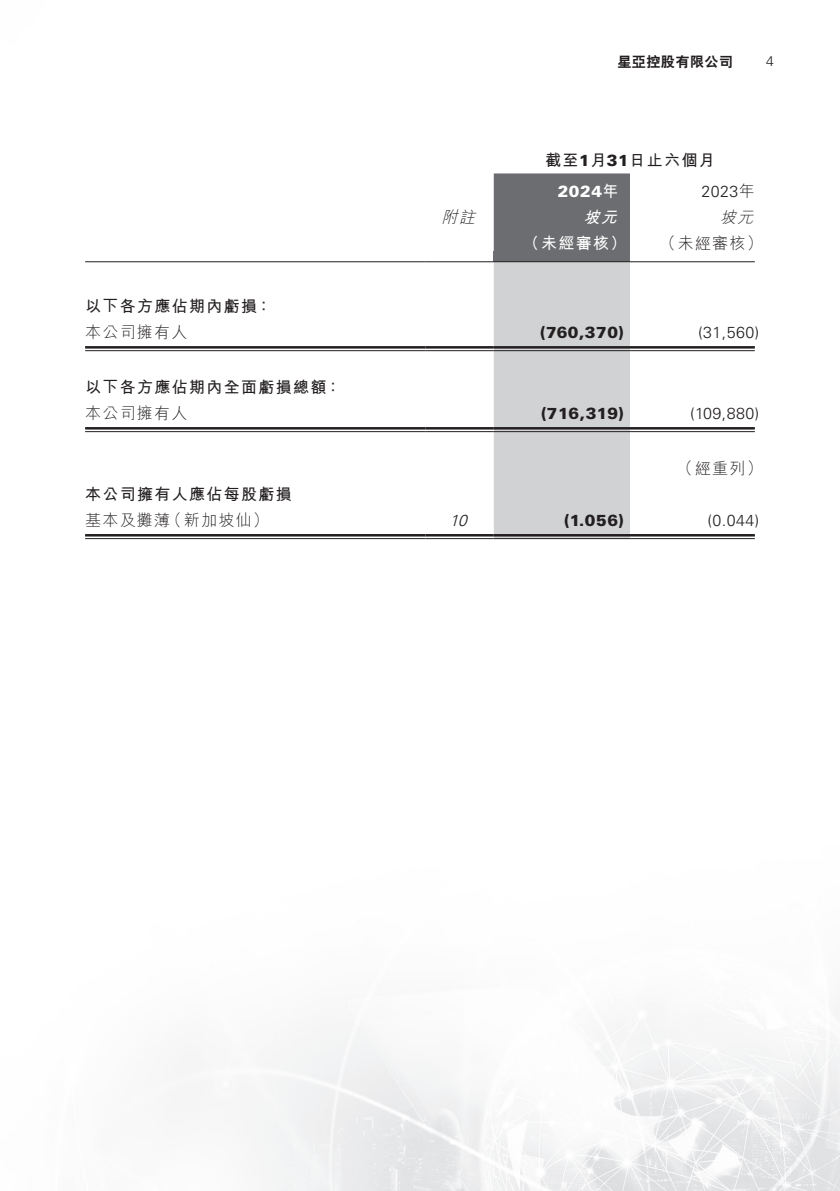
<style>
.page{position:relative;width:840px;height:1191px;background:#fff}
.page>*{position:absolute;margin:0;border:0;box-sizing:border-box;transform-origin:0 0}
.t1{font:700 16px "M Hei HK";letter-spacing:.085em;color:#231f20}
.t2{font:300 16px "M Hei HK";letter-spacing:.08em;color:#231f20}
.t3{font:300 16px "Univers LT Std";letter-spacing:.03em;color:#231f20}
.t4{font:900 16px "Univers LT Std";letter-spacing:.035em;color:#231f20}
.t5{font:700 16px "M Hei HK";color:#fff}
.t6{font:900 16px "Univers LT Std";color:#fff}
.t7{font:italic 300 16px "M Hei HK";color:#231f20}
.t8{font:italic 700 16px "M Hei HK";color:#fff}
.t9{font:italic 300 16px "Univers LT Std";color:#231f20}
.t10{font:800 14px "C Hei 2 HK";letter-spacing:.04em;color:#231f20}
.t11{font:300 14px "Univers LT Std";color:#231f20}
.s1{font-family:"Univers LT Std";font-weight:900}
.s2{font-family:"M Hei HK"}
.s3{font-family:"M Hei HK";font-weight:700}
</style>
<div class="page">
<img style="left:85px;top:173px;width:754px;height:1018px">
<div style="left:493px;top:173px;width:136px;height:78px;background:#6c6d70"></div>
<div style="left:493px;top:251px;width:136px;height:11px;background:#6c6d70"></div>
<div style="left:493px;top:262px;width:136px;height:276px;background:#d1d2d4"></div>
<hr style="left:85px;top:261px;width:340px;height:1px;background:#231f20">
<hr style="left:425px;top:261px;width:68px;height:1px;background:#231f20">
<hr style="left:493px;top:261px;width:136px;height:1px;background:#231f20">
<hr style="left:629px;top:261px;width:125px;height:1px;background:#231f20">
<hr style="left:85px;top:346px;width:340px;height:2px;background:#231f20">
<hr style="left:85px;top:350px;width:340px;height:1px;background:#231f20">
<hr style="left:425px;top:346px;width:68px;height:2px;background:#231f20">
<hr style="left:425px;top:350px;width:68px;height:1px;background:#231f20">
<hr style="left:493px;top:346px;width:136px;height:2px;background:#231f20">
<hr style="left:493px;top:350px;width:136px;height:1px;background:#231f20">
<hr style="left:629px;top:346px;width:125px;height:2px;background:#231f20">
<hr style="left:629px;top:350px;width:125px;height:1px;background:#231f20">
<hr style="left:85px;top:427px;width:340px;height:2px;background:#231f20">
<hr style="left:85px;top:431px;width:340px;height:1px;background:#231f20">
<hr style="left:425px;top:427px;width:68px;height:2px;background:#231f20">
<hr style="left:425px;top:431px;width:68px;height:1px;background:#231f20">
<hr style="left:493px;top:427px;width:136px;height:2px;background:#231f20">
<hr style="left:493px;top:431px;width:136px;height:1px;background:#231f20">
<hr style="left:629px;top:427px;width:125px;height:2px;background:#231f20">
<hr style="left:629px;top:431px;width:125px;height:1px;background:#231f20">
<hr style="left:85px;top:534px;width:340px;height:2px;background:#231f20">
<hr style="left:85px;top:538px;width:340px;height:1px;background:#231f20">
<hr style="left:425px;top:534px;width:68px;height:2px;background:#231f20">
<hr style="left:425px;top:538px;width:68px;height:1px;background:#231f20">
<hr style="left:493px;top:534px;width:136px;height:2px;background:#231f20">
<hr style="left:493px;top:538px;width:136px;height:1px;background:#231f20">
<hr style="left:629px;top:534px;width:125px;height:2px;background:#231f20">
<hr style="left:629px;top:538px;width:125px;height:1px;background:#231f20">
<p class="t1" style="left:85px;top:295px;width:188px">以下各方應佔期內虧損：</p>
<p class="t2" style="left:85px;top:324px;width:104px">本公司擁有人</p>
<p class="t1" style="left:85px;top:376px;width:257px">以下各方應佔期內全面虧損總額：</p>
<p class="t2" style="left:85px;top:405px;width:104px">本公司擁有人</p>
<p class="t1" style="left:85px;top:483px;width:208px">本公司擁有人應佔每股虧損</p>
<p class="t2" style="left:166px;top:512px;width:105px">（新加坡仙(</p>
<p class="t2" style="left:85px;top:512px;width:86px">基本及攤薄</p>
<p class="t7" style="left:441px;top:209px;width:39px">附註</p>
<p class="t9" style="left:449px;top:511px;width:24px">10</p>
<p class="t10" style="left:617px;top:55px;width:117px">星亞控股有限公司</p>
<p class="t11" style="left:765px;top:53px;width:9px">4</p>
<p class="t1" style="left:545px;top:148px;width:171px">截至<span class="s1">1</span>月<span class="s1">31</span>日止六個月</p>
<p class="t3" style="left:701px;top:182px;width:55px">2023<span class="s2">年</span></p>
<p class="t6" style="left:557px;top:182px;width:62px">2024<span class="s3">年</span></p>
<p class="t8" style="left:583px;top:206px;width:40px">坡元</p>
<p class="t7" style="left:719px;top:209px;width:39px">坡元</p>
<p class="t5" style="left:522px;top:232px;width:105px">（未經審核）</p>
<p class="t2" style="left:659px;top:235px;width:105px">（未經審核(</p>
<p class="t4" style="left:540px;top:322px;width:85px">)760,370(</p>
<p class="t3" style="left:698px;top:323px;width:62px">)31,560(</p>
<p class="t4" style="left:540px;top:403px;width:84px">)716,319(</p>
<p class="t3" style="left:689px;top:404px;width:71px">)109,880(</p>
<p class="t2" style="left:676px;top:460px;width:87px">（經重列(</p>
<p class="t4" style="left:563px;top:510px;width:61px">)1.056(</p>
<p class="t3" style="left:707px;top:511px;width:53px">)0.044(</p>
</div>
